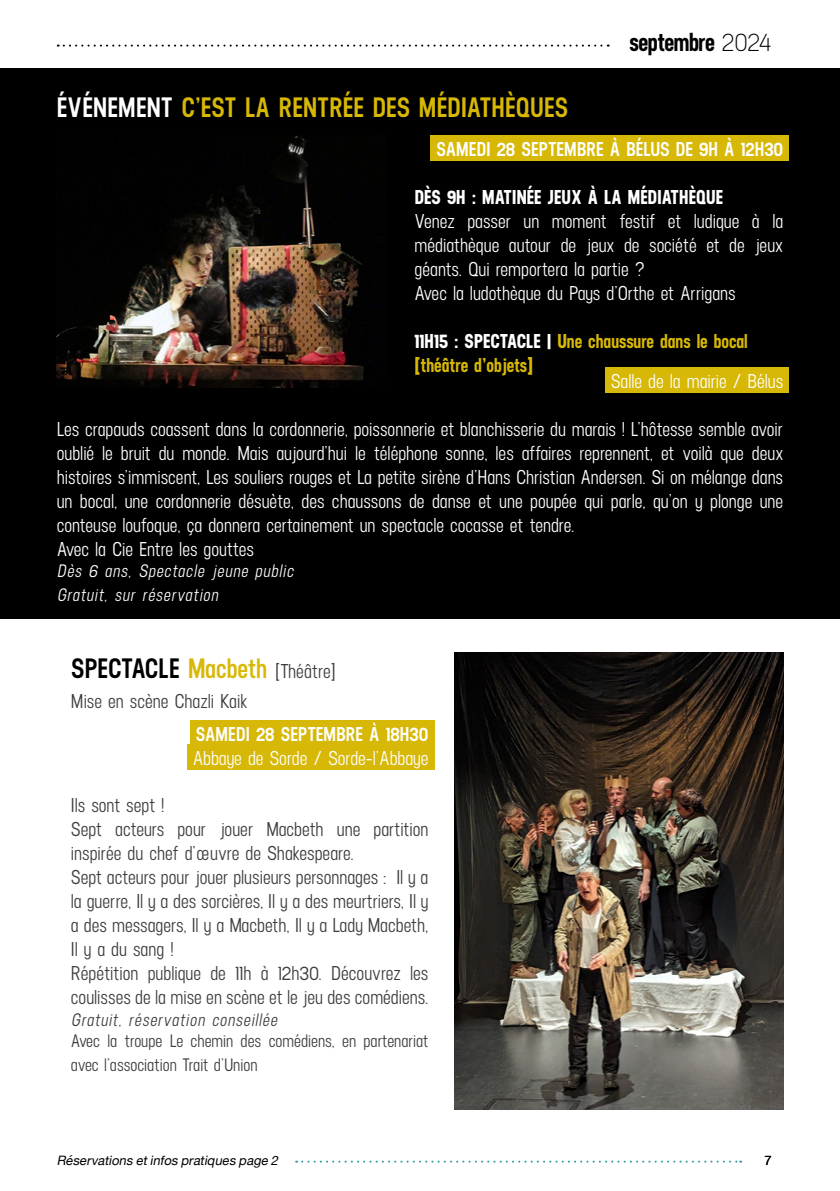
<style>
.page{position:relative;width:840px;height:1191px;background:#fff}
.page>*{position:absolute;margin:0;border:0;box-sizing:border-box;transform-origin:0 0}
.t1{font:600 28px "Neusa";letter-spacing:.01em;color:#d7b806}
.t2{font:600 28px "Neusa";color:#000}
.t3{font:700 26px "Neusa";letter-spacing:-.02em;color:#000}
.t4{font:500 20px/24px "Neusa";color:#fff}
.t5{font:500 20px/24px "Neusa";color:#3c3c3b}
.t6{font:600 20px "Neusa";letter-spacing:.005em;color:#fff}
.t7{font:700 20px/24px "Neusa";color:#d7b806}
.t8{font:700 20px "Neusa";letter-spacing:.01em;color:#fff}
.t9{font:500 18px/24px "Neusa";color:#3c3c3b}
.t10{font:italic 500 18px/24px "Neusa";color:#fff}
.t11{font:italic 500 18px "Neusa";color:#3c3c3b}
.t12{font:italic 13px "Helvetica Neue";color:#000}
.t13{font:13px "Helvetica Neue";color:#000}
.s1{font-weight:400}
.s2{color:#fff}
.s3{color:#d7b806}
.s4{font-weight:500;font-size:20px;color:#3c3c3b}
</style>
<div class="page">
<svg style="left:58px;top:45px;width:550px;height:2px"></svg>
<svg style="left:296px;top:1160px;width:444px;height:2px"></svg>
<div style="left:0;top:68px;width:839px;height:550px;background:#000"></div>
<div style="left:430px;top:135px;width:358px;height:26px;background:#d7b806"></div>
<div style="left:605px;top:367px;width:183px;height:26px;background:#d7b806"></div>
<img style="left:454px;top:652px;width:328px;height:457px">
<img style="left:57px;top:136px;width:328px;height:251px">
<div style="left:190px;top:720px;width:244px;height:25px;background:#d7b806"></div>
<div style="left:187px;top:744px;width:247px;height:25px;background:#d7b806"></div>
<h2 class="t3" style="left:629px;top:23px;width:144px">septembre <span class="s1">2024</span></h2>
<h1 class="t1" style="left:57px;top:88px;width:512px"><span class="s2">ÉVÉNEMENT</span> C’EST LA RENTRÉE DES MÉDIATHÈQUES</h1>
<p class="t6" style="left:436px;top:135px;width:348px">SAMEDI 28 SEPTEMBRE À BÉLUS DE 9H À 12H30</p>
<p class="t8" style="left:414px;top:183px;width:310px">DÈS 9H : MATINÉE JEUX À LA MÉDIATHÈQUE</p>
<p class="t4" style="left:414px;top:208px;width:370px">Venez passer un moment festif et ludique à la médiathèque autour de jeux de société et de jeux géants. Qui remportera la partie ?<br>Avec la ludothèque du Pays d’Orthe et Arrigans</p>
<p class="t7" style="left:414px;top:328px;width:334px"><span class="s2">11H15 : SPECTACLE |</span> Une chaussure dans le bocal [théâtre d’objets]</p>
<p class="t4" style="left:610px;top:368px;width:174px">Salle de la mairie / Bélus</p>
<p class="t4" style="left:57px;top:416px;width:727px">Les crapauds coassent dans la cordonnerie, poissonnerie et blanchisserie du marais ! L’hôtesse semble avoir oublié le bruit du monde. Mais aujourd’hui le téléphone sonne, les affaires reprennent, et voilà que deux histoires s’immiscent, Les souliers rouges et La petite sirène d’Hans Christian Andersen. Si on mélange dans un bocal, une cordonnerie désuète, des chaussons de danse et une poupée qui parle, qu’on y plonge une conteuse loufoque, ça donnera certainement un spectacle cocasse et tendre.<br>Avec la Cie Entre les gouttes</p>
<p class="t10" style="left:57px;top:559px;width:242px">Dès 6 ans, Spectacle jeune public<br>Gratuit, sur réservation</p>
<h1 class="t2" style="left:71px;top:649px;width:266px">SPECTACLE <span class="s3">Macbeth</span> <span class="s4">[Théâtre]</span></h1>
<p class="t5" style="left:71px;top:688px;width:178px">Mise en scène Chazli Kaik</p>
<p class="t6" style="left:196px;top:720px;width:234px">SAMEDI 28 SEPTEMBRE À 18H30</p>
<p class="t4" style="left:193px;top:745px;width:237px">Abbaye de Sorde / Sorde-l’Abbaye</p>
<p class="t5" style="left:71px;top:792px;width:359px">Ils sont sept !<br>Sept acteurs pour jouer Macbeth une partition inspirée du chef d’œuvre de Shakespeare.<br>Sept acteurs pour jouer plusieurs personnages : Il y a la guerre, Il y a des sorcières, Il y a des meurtriers, Il y a des messagers, Il y a Macbeth, Il y a Lady Macbeth, Il y a du sang !<br>Répétition publique de 11h à 12h30. Découvrez les coulisses de la mise en scène et le jeu des comédiens.</p>
<p class="t11" style="left:71px;top:1008px;width:211px">Gratuit, réservation conseillée</p>
<p class="t9" style="left:71px;top:1028px;width:359px">Avec la troupe Le chemin des comédiens, en partenariat avec l’association Trait d’Union</p>
<p class="t12" style="left:57px;top:1150px;width:226px">Réservationsetinfospratiquespage2</p>
<p class="t13" style="left:764px;top:1150px;width:9px">7</p>
</div>
